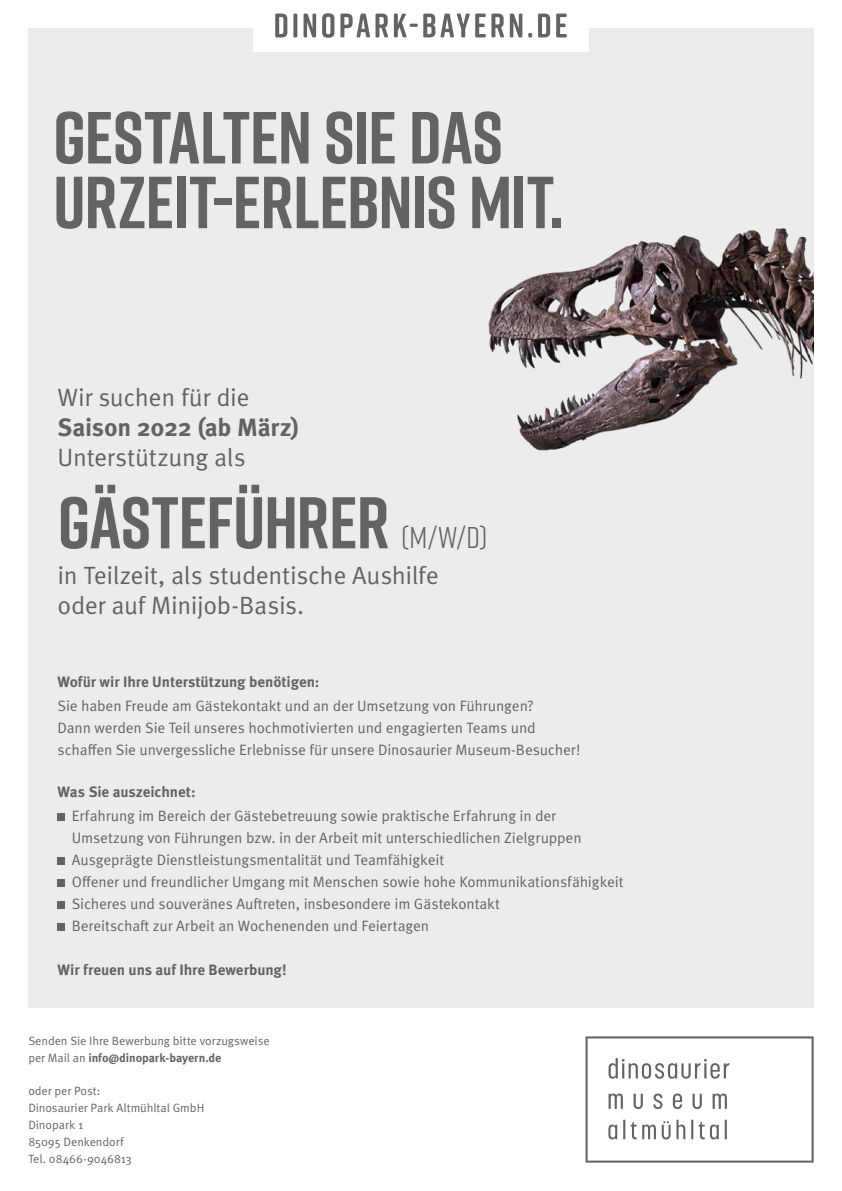
<style>
.page{position:relative;width:842px;height:1191px;background:#fff}
.page>*{position:absolute;margin:0;border:0;box-sizing:border-box;transform-origin:0 0}
.t1{font:700 73.5px/64.7px "Rift";letter-spacing:-.015em;color:#646363}
.t2{font:700 73px "Rift";letter-spacing:-.005em;color:#646363}
.t3{font:30px "Rift";color:#646363}
.t4{font:25px/30px "Meta Pro Norm";letter-spacing:-.015em;color:#646363}
.t5{font:700 25px "Meta Pro";letter-spacing:-.015em;color:#646363}
.t6{font:15px/22px "Meta Pro Norm";letter-spacing:-.01em;color:#646363}
.t7{font:700 15px "Meta Pro";letter-spacing:-.005em;color:#646363}
.t8{font:12px/17px "Meta Pro Norm";letter-spacing:-.005em;color:#646363}
.t9{font:700 12px "Meta Pro";letter-spacing:-.01em;color:#646363}
.s1{font-family:"Meta Pro Norm";font-weight:400}
</style>
<div class="page">
<div style="left:28px;top:28px;width:786px;height:979px;background:#ececed"></div>
<div style="left:58px;top:813px;width:7px;height:8px;background:#646363"></div>
<div style="left:58px;top:857px;width:7px;height:8px;background:#646363"></div>
<div style="left:58px;top:879px;width:7px;height:8px;background:#646363"></div>
<div style="left:58px;top:901px;width:7px;height:8px;background:#646363"></div>
<div style="left:58px;top:923px;width:7px;height:8px;background:#646363"></div>
<svg style="left:585px;top:1036px;width:229px;height:126px"></svg>
<img style="left:488px;top:228px;width:326px;height:223px">
<div style="left:253px;top:0;width:336px;height:51px;background:#fff"></div>
<svg style="left:275px;top:13px;width:292px;height:25px"></svg>
<h1 class="t1" style="left:53px;top:104px;width:513px">GESTALTEN SIE DAS<br>URZEIT-ERLEBNIS MIT.</h1>
<h3 class="t4" style="left:58px;top:381px;width:193px">Wir suchen für die</h3>
<h3 class="t5" style="left:58px;top:408px;width:243px">Saison 2022 (ab März)</h3>
<h3 class="t4" style="left:58px;top:441px;width:190px">Unterstützung als</h3>
<h2 class="t2" style="left:58px;top:470px;width:333px">GÄSTEFÜHRER</h2>
<h3 class="t3" style="left:401px;top:517px;width:88px">(m/w/d)</h3>
<h3 class="t4" style="left:58px;top:559px;width:383px">in Teilzeit, als studentische Aushilfe oder auf Minijob-Basis.</h3>
<p class="t7" style="left:58px;top:670px;width:263px">Wofür wir Ihre Unterstützung benötigen:</p>
<p class="t6" style="left:58px;top:693px;width:524px">Sie haben Freude am Gästekontakt und an der Umsetzung von Führungen?<br>Dann werden Sie Teil unseres hochmotivierten und engagierten Teams und schaffen Sie unvergessliche Erlebnisse für unsere Dinosaurier Museum-Besucher!</p>
<p class="t7" style="left:58px;top:780px;width:140px">Was Sie auszeichnet:</p>
<p class="t6" style="left:72px;top:803px;width:553px">Erfahrung im Bereich der Gästebetreuung sowie praktische Erfahrung in der Umsetzung von Führungen bzw. in der Arbeit mit unterschiedlichen Zielgruppen Ausgeprägte Dienstleistungsmentalität und Teamfähigkeit<br>Offener und freundlicher Umgang mit Menschen sowie hohe Kommunikationsfähigkeit Sicheres und souveränes Auftreten, insbesondere im Gästekontakt<br>Bereitschaft zur Arbeit an Wochenenden und Feiertagen</p>
<p class="t7" style="left:58px;top:958px;width:231px">Wir freuen uns auf Ihre Bewerbung!</p>
<p class="t8" style="left:28px;top:1032px;width:243px">Senden Sie Ihre Bewerbung bitte vorzugsweise</p>
<p class="t9" style="left:28px;top:1049px;width:195px"><span class="s1">per Mail an</span> info@dinopark-bayern.de</p>
<p class="t8" style="left:28px;top:1081px;width:178px">oder per Post:<br>Dinosaurier Park Altmühltal GmbH<br>Dinopark 1<br>85095 Denkendorf<br>Tel. 08466-9046813</p>
</div>
